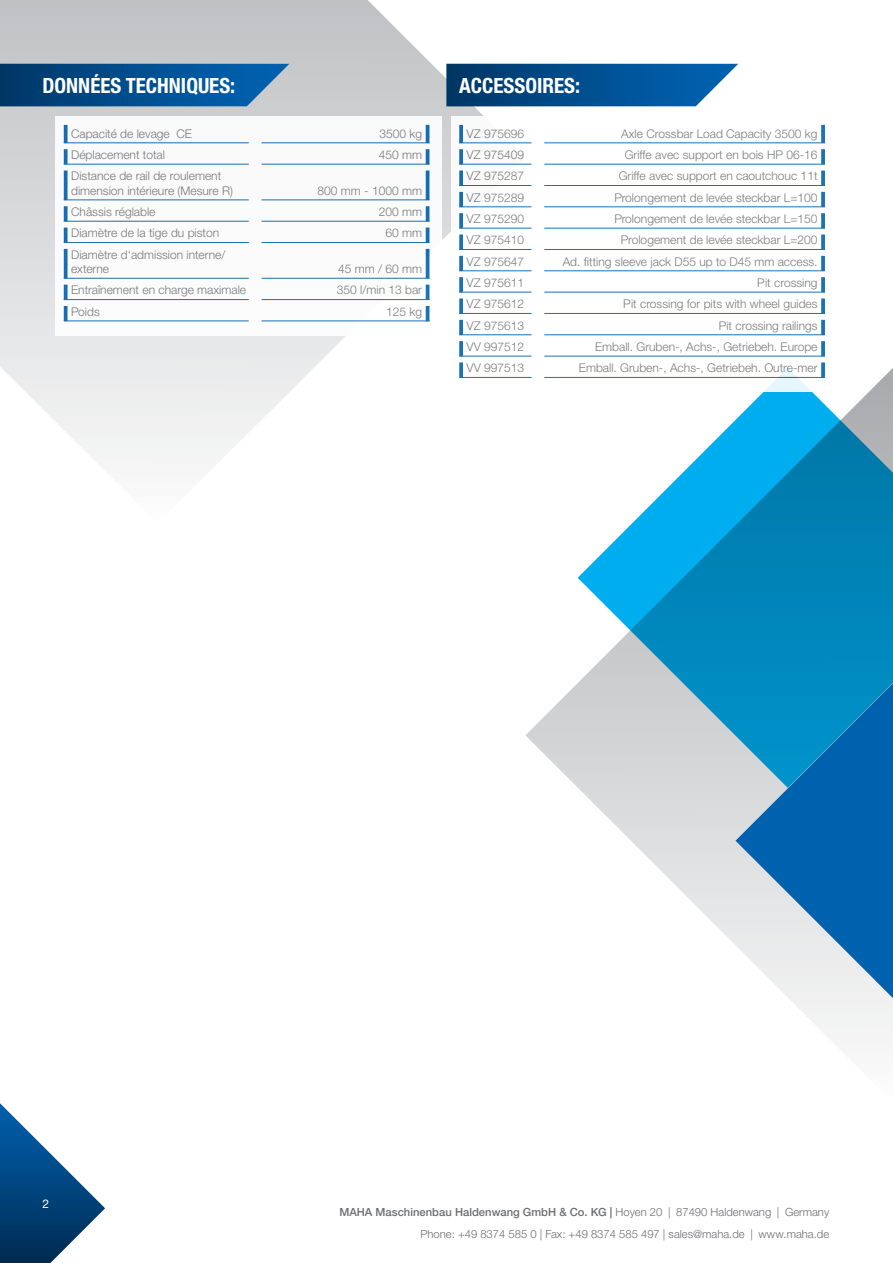
<style>
.page{position:relative;width:893px;height:1263px;background:#fff}
.page>*{position:absolute;margin:0;border:0;box-sizing:border-box;transform-origin:0 0}
.t1{font:700 condensed 21px "Helvetica Neue LTW1 G";color:#fff}
.t2{font:300 12px/14.4px "Helvetica Neue LTW1 G";color:#6d6e71}
.t3{font:12px "Helvetica Neue LTW1 G";color:#fff}
.t4{font:300 11.25px/22px "Helvetica Neue LTW1 G";color:#6d6e71;text-align:right}
.s1{font-weight:500}
</style>
<div class="page">
<svg style="left:0;top:0;width:525px;height:460px"></svg>
<svg style="left:0;top:1103px;width:105px;height:160px"></svg>
<svg style="left:526px;top:368px;width:367px;height:669px"></svg>
<svg style="left:735px;top:683px;width:158px;height:315px;background:#4793c5"></svg>
<svg style="left:0;top:64px;width:289px;height:42px;background:#0e5691"></svg>
<svg style="left:446px;top:64px;width:292px;height:42px;background:#125994"></svg>
<div style="left:55px;top:116px;width:387px;height:220px;background:#fff"></div>
<svg style="left:64px;top:125px;width:4px;height:17px"></svg>
<hr style="left:426px;top:125px;width:3px;height:18px;background:#0061af">
<svg style="left:64px;top:149px;width:4px;height:15px"></svg>
<hr style="left:426px;top:149px;width:3px;height:16px;background:#0061af">
<svg style="left:64px;top:171px;width:4px;height:28px"></svg>
<hr style="left:426px;top:171px;width:3px;height:29px;background:#0061af">
<svg style="left:64px;top:206px;width:4px;height:15px"></svg>
<hr style="left:426px;top:206px;width:3px;height:16px;background:#0061af">
<svg style="left:64px;top:228px;width:4px;height:14px"></svg>
<hr style="left:426px;top:228px;width:3px;height:15px;background:#0061af">
<svg style="left:64px;top:249px;width:4px;height:29px"></svg>
<hr style="left:426px;top:249px;width:3px;height:30px;background:#0061af">
<svg style="left:64px;top:285px;width:4px;height:14px"></svg>
<hr style="left:426px;top:285px;width:3px;height:15px;background:#0061af">
<svg style="left:64px;top:306px;width:4px;height:15px"></svg>
<hr style="left:426px;top:306px;width:3px;height:15px;background:#0061af">
<hr style="left:64px;top:142px;width:185px;height:1px;background:#0061af">
<hr style="left:261px;top:142px;width:168px;height:1px;background:#0061af">
<hr style="left:64px;top:164px;width:185px;height:1px;background:#0061af">
<hr style="left:261px;top:164px;width:168px;height:1px;background:#0061af">
<hr style="left:64px;top:199px;width:185px;height:1px;background:#0061af">
<hr style="left:261px;top:199px;width:168px;height:1px;background:#0061af">
<hr style="left:64px;top:221px;width:185px;height:1px;background:#0061af">
<hr style="left:261px;top:221px;width:168px;height:1px;background:#0061af">
<hr style="left:64px;top:242px;width:185px;height:1px;background:#0061af">
<hr style="left:261px;top:242px;width:168px;height:1px;background:#0061af">
<hr style="left:64px;top:278px;width:185px;height:1px;background:#0061af">
<hr style="left:261px;top:278px;width:168px;height:1px;background:#0061af">
<hr style="left:64px;top:299px;width:185px;height:1px;background:#0061af">
<hr style="left:261px;top:299px;width:168px;height:1px;background:#0061af">
<hr style="left:64px;top:321px;width:185px;height:1px;background:#0061af">
<hr style="left:261px;top:321px;width:168px;height:1px;background:#0061af">
<div style="left:451px;top:116px;width:387px;height:276px;background:#fff"></div>
<svg style="left:459px;top:125px;width:4px;height:17px"></svg>
<svg style="left:821px;top:125px;width:4px;height:17px"></svg>
<svg style="left:459px;top:149px;width:4px;height:15px"></svg>
<svg style="left:821px;top:149px;width:4px;height:15px"></svg>
<svg style="left:459px;top:171px;width:4px;height:14px"></svg>
<svg style="left:821px;top:171px;width:4px;height:14px"></svg>
<svg style="left:459px;top:192px;width:4px;height:14px"></svg>
<svg style="left:821px;top:192px;width:4px;height:14px"></svg>
<svg style="left:459px;top:213px;width:4px;height:15px"></svg>
<svg style="left:821px;top:213px;width:4px;height:15px"></svg>
<svg style="left:459px;top:234px;width:4px;height:15px"></svg>
<svg style="left:821px;top:234px;width:4px;height:15px"></svg>
<svg style="left:459px;top:256px;width:4px;height:14px"></svg>
<svg style="left:821px;top:256px;width:4px;height:14px"></svg>
<svg style="left:459px;top:277px;width:4px;height:15px"></svg>
<svg style="left:821px;top:277px;width:4px;height:15px"></svg>
<svg style="left:459px;top:298px;width:4px;height:15px"></svg>
<svg style="left:821px;top:298px;width:4px;height:15px"></svg>
<svg style="left:459px;top:320px;width:4px;height:14px"></svg>
<svg style="left:821px;top:320px;width:4px;height:14px"></svg>
<svg style="left:459px;top:341px;width:4px;height:15px"></svg>
<svg style="left:821px;top:341px;width:4px;height:15px"></svg>
<svg style="left:459px;top:362px;width:4px;height:15px"></svg>
<svg style="left:821px;top:362px;width:4px;height:15px"></svg>
<hr style="left:459px;top:142px;width:72px;height:1px;background:#0061af">
<hr style="left:544px;top:142px;width:281px;height:1px;background:#0061af">
<hr style="left:459px;top:164px;width:72px;height:1px;background:#0061af">
<hr style="left:544px;top:164px;width:281px;height:1px;background:#0061af">
<hr style="left:459px;top:185px;width:72px;height:1px;background:#0061af">
<hr style="left:544px;top:185px;width:281px;height:1px;background:#0061af">
<hr style="left:459px;top:206px;width:72px;height:1px;background:#0061af">
<hr style="left:544px;top:206px;width:281px;height:1px;background:#0061af">
<hr style="left:459px;top:228px;width:72px;height:1px;background:#0061af">
<hr style="left:544px;top:228px;width:281px;height:1px;background:#0061af">
<hr style="left:459px;top:249px;width:72px;height:1px;background:#0061af">
<hr style="left:544px;top:249px;width:281px;height:1px;background:#0061af">
<hr style="left:459px;top:270px;width:72px;height:1px;background:#0061af">
<hr style="left:544px;top:270px;width:281px;height:1px;background:#0061af">
<hr style="left:459px;top:292px;width:72px;height:1px;background:#0061af">
<hr style="left:544px;top:292px;width:281px;height:1px;background:#0061af">
<hr style="left:459px;top:313px;width:72px;height:1px;background:#0061af">
<hr style="left:544px;top:313px;width:281px;height:1px;background:#0061af">
<hr style="left:459px;top:334px;width:72px;height:1px;background:#0061af">
<hr style="left:544px;top:334px;width:281px;height:1px;background:#0061af">
<hr style="left:459px;top:356px;width:72px;height:1px;background:#0061af">
<hr style="left:544px;top:356px;width:281px;height:1px;background:#0061af">
<hr style="left:459px;top:377px;width:72px;height:1px;background:#0061af">
<hr style="left:544px;top:377px;width:281px;height:1px;background:#0061af">
<h1 class="t1" style="left:43px;top:73px;width:194px">DONNÉES TECHNIQUES:</h1>
<h1 class="t1" style="left:459px;top:73px;width:122px">ACCESSOIRES:</h1>
<p class="t2" style="left:71px;top:126px;width:122px">Capacité de levage CE</p>
<p class="t2" style="left:379px;top:126px;width:44px">3500 kg</p>
<p class="t2" style="left:71px;top:147px;width:95px">Déplacement total</p>
<p class="t2" style="left:379px;top:147px;width:45px">450 mm</p>
<p class="t2" style="left:71px;top:169px;width:163px">Distance de rail de roulement dimension intérieure (Mesure R)</p>
<p class="t2" style="left:318px;top:183px;width:106px">800 mm - 1000 mm</p>
<p class="t2" style="left:71px;top:205px;width:86px">Châssis réglable</p>
<p class="t2" style="left:379px;top:205px;width:45px">200 mm</p>
<p class="t2" style="left:71px;top:226px;width:149px">Diamètre de la tige du piston</p>
<p class="t2" style="left:385px;top:226px;width:38px">60 mm</p>
<p class="t2" style="left:71px;top:247px;width:156px">Diamètre d‘admission interne/ externe</p>
<p class="t2" style="left:338px;top:262px;width:86px">45 mm / 60 mm</p>
<p class="t2" style="left:71px;top:283px;width:176px">Entraînement en charge maximale</p>
<p class="t2" style="left:337px;top:283px;width:87px">350 l/min 13 bar</p>
<p class="t2" style="left:71px;top:304px;width:30px">Poids</p>
<p class="t2" style="left:386px;top:304px;width:38px">125 kg</p>
<p class="t2" style="left:467px;top:126px;width:59px">VZ 975696</p>
<p class="t2" style="left:621px;top:126px;width:198px">Axle Crossbar Load Capacity 3500 kg</p>
<p class="t2" style="left:467px;top:148px;width:59px">VZ 975409</p>
<p class="t2" style="left:625px;top:148px;width:194px">Griffe avec support en bois HP 06-16</p>
<p class="t2" style="left:467px;top:169px;width:59px">VZ 975287</p>
<p class="t2" style="left:619px;top:169px;width:200px">Griffe avec support en caoutchouc 11t</p>
<p class="t2" style="left:467px;top:190px;width:59px">VZ 975289</p>
<p class="t2" style="left:614px;top:190px;width:205px">Prolongement de levée steckbar L=100</p>
<p class="t2" style="left:467px;top:211px;width:59px">VZ 975290</p>
<p class="t2" style="left:614px;top:211px;width:205px">Prolongement de levée steckbar L=150</p>
<p class="t2" style="left:467px;top:233px;width:59px">VZ 975410</p>
<p class="t2" style="left:621px;top:233px;width:198px">Prologement de levée steckbar L=200</p>
<p class="t2" style="left:467px;top:254px;width:59px">VZ 975647</p>
<p class="t2" style="left:563px;top:254px;width:256px">Ad. fitting sleeve jack D55 up to D45 mm access.</p>
<p class="t2" style="left:467px;top:275px;width:59px">VZ 975611</p>
<p class="t2" style="left:757px;top:275px;width:62px">Pit crossing</p>
<p class="t2" style="left:467px;top:297px;width:59px">VZ 975612</p>
<p class="t2" style="left:623px;top:297px;width:196px">Pit crossing for pits with wheel guides</p>
<p class="t2" style="left:467px;top:318px;width:59px">VZ 975613</p>
<p class="t2" style="left:719px;top:318px;width:100px">Pit crossing railings</p>
<p class="t2" style="left:467px;top:339px;width:59px">VV 997512</p>
<p class="t2" style="left:595px;top:339px;width:224px">Emball. Gruben-, Achs-, Getriebeh. Europe</p>
<p class="t2" style="left:467px;top:361px;width:59px">VV 997513</p>
<p class="t2" style="left:579px;top:361px;width:240px">Emball. Gruben-, Achs-, Getriebeh. Outre-mer</p>
<p class="t3" style="left:43px;top:1196px;width:8px">2</p>
<p class="t4" style="left:339px;top:1201px;width:491px"><span class="s1">MAHA Maschinenbau Haldenwang GmbH &amp; Co. KG |</span> Hoyen 20 | 87490 Haldenwang | Germany<br>Phone: +49 8374 585 0 | Fax: +49 8374 585 497 | sales@maha.de | www.maha.de</p>
</div>
